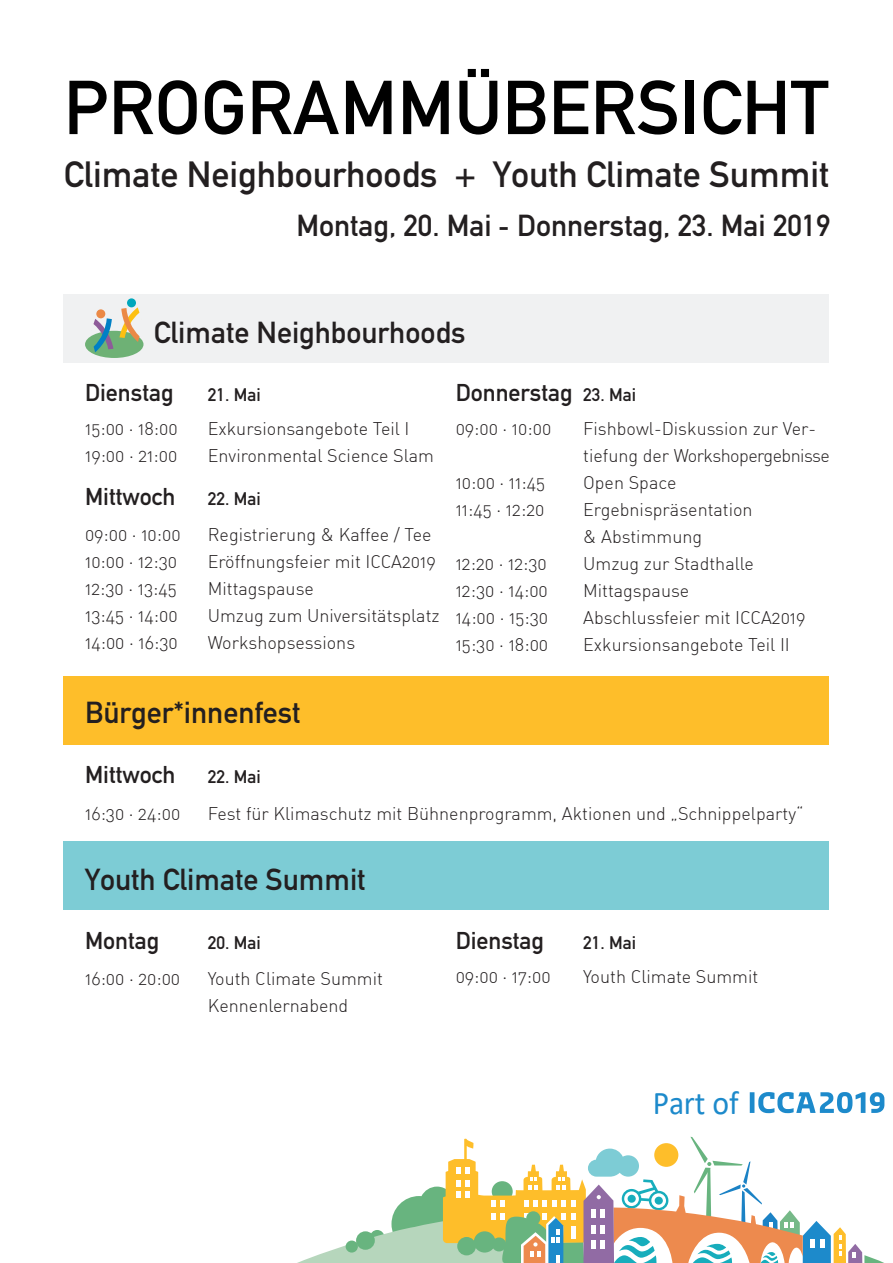
<style>
.page{position:relative;width:893px;height:1263px;background:#fff}
.page>*{position:absolute;margin:0;border:0;box-sizing:border-box;transform-origin:0 0}
.t1{font:75px "DIN 1451 Mittelschrift Regular";letter-spacing:.005em;color:#000}
.t2{font:36px "DIN 1451 Mittelschrift Regular";color:#231f20}
.t3{font:33.3px "Calibri";color:#1d8acb;scale:.95 1}
.t4{font:30px "DIN 1451 Mittelschrift Regular";color:#231f20}
.t5{font:24px "DIN 1451 Mittelschrift Regular";color:#231f20}
.t6{font:18px/27px "DIN Light Alternate";color:#231f20}
.t7{font:18px "DIN 1451 Mittelschrift Regular";color:#231f20}
.t8{font:18px "DIN Light Alternate";letter-spacing:-.03em;color:#231f20}
.s1{font-family:"Arial"}
</style>
<div class="page">
<div style="left:64px;top:294px;width:765px;height:68px;background:#f0f1f2"></div>
<div style="left:64px;top:676px;width:765px;height:68px;background:#febe2a"></div>
<div style="left:64px;top:841px;width:765px;height:68px;background:#7dccd5"></div>
<div style="left:85px;top:331px;width:58px;height:27px;background:#6eb175;border-radius:50%"></div>
<svg style="left:91px;top:318px;width:22px;height:34px"></svg>
<div style="left:96px;top:309px;width:9px;height:9px;background:#eb8946;border-radius:50%"></div>
<svg style="left:119px;top:307px;width:23px;height:35px"></svg>
<div style="left:127px;top:298px;width:9px;height:9px;background:#00a7bc;border-radius:50%"></div>
<svg style="left:297px;top:1137px;width:587px;height:126px"></svg>
<svg style="left:750px;top:1092px;width:134px;height:21px"></svg>
<p class="t1" style="left:64px;top:64px;width:766px">PROGRAMMÜBERSICHT</p>
<p class="t2" style="left:64px;top:153px;width:767px">Climate Neighbourhoods + Youth Climate Summit</p>
<p class="t4" style="left:296px;top:208px;width:536px">Montag, 20. Mai <span class="s1">-</span> Donnerstag, 23. Mai 2019</p>
<p class="t4" style="left:154px;top:315px;width:313px">Climate Neighbourhoods</p>
<p class="t5" style="left:85px;top:379px;width:90px">Dienstag</p>
<p class="t6" style="left:85px;top:415px;width:94px">15:00 · 18:00</p>
<p class="t6" style="left:85px;top:442px;width:94px">19:00 · 21:00</p>
<p class="t5" style="left:85px;top:482px;width:92px">Mittwoch</p>
<p class="t6" style="left:85px;top:521px;width:97px">09:00 · 10:00</p>
<p class="t6" style="left:85px;top:548px;width:94px">10:00 · 12:30</p>
<p class="t6" style="left:85px;top:575px;width:93px">12:30 · 13:45</p>
<p class="t6" style="left:85px;top:602px;width:94px">13:45 · 14:00</p>
<p class="t6" style="left:85px;top:629px;width:94px">14:00 · 16:30</p>
<p class="t7" style="left:208px;top:384px;width:54px">21. Mai</p>
<p class="t5" style="left:456px;top:379px;width:118px">Donnerstag</p>
<p class="t6" style="left:208px;top:415px;width:203px">Exkursionsangebote Teil I</p>
<p class="t6" style="left:208px;top:442px;width:228px">Environmental Science Slam</p>
<p class="t7" style="left:208px;top:488px;width:54px">22. Mai</p>
<p class="t6" style="left:208px;top:521px;width:225px">Registrierung &amp; Kaffee / Tee</p>
<p class="t6" style="left:208px;top:548px;width:230px">Eröffnungsfeier mit ICCA2019</p>
<p class="t6" style="left:208px;top:575px;width:108px">Mittagspause</p>
<p class="t6" style="left:208px;top:602px;width:233px">Umzug zum Universitätsplatz</p>
<p class="t6" style="left:208px;top:629px;width:149px">Workshopsessions</p>
<p class="t6" style="left:456px;top:415px;width:97px">09:00 · 10:00</p>
<p class="t6" style="left:456px;top:469px;width:91px">10:00 · 11:45</p>
<p class="t6" style="left:456px;top:496px;width:90px">11:45 · 12:20</p>
<p class="t6" style="left:456px;top:550px;width:93px">12:20 · 12:30</p>
<p class="t6" style="left:456px;top:577px;width:94px">12:30 · 14:00</p>
<p class="t6" style="left:456px;top:604px;width:94px">14:00 · 15:30</p>
<p class="t6" style="left:456px;top:631px;width:94px">15:30 · 18:00</p>
<p class="t7" style="left:583px;top:384px;width:54px">23. Mai</p>
<p class="t6" style="left:583px;top:415px;width:234px">Fishbowl-Diskussion zur Ver-</p>
<p class="t8" style="left:583px;top:445px;width:248px">tiefung der Workshopergebnisse</p>
<p class="t6" style="left:583px;top:469px;width:95px">Open Space</p>
<p class="t6" style="left:583px;top:496px;width:171px">Ergebnispräsentation</p>
<p class="t6" style="left:583px;top:523px;width:120px">&amp; Abstimmung</p>
<p class="t6" style="left:583px;top:550px;width:172px">Umzug zur Stadthalle</p>
<p class="t6" style="left:583px;top:577px;width:108px">Mittagspause</p>
<p class="t6" style="left:583px;top:604px;width:224px">Abschlussfeier mit ICCA2019<br>Exkursionsangebote Teil II</p>
<p class="t4" style="left:85px;top:695px;width:217px">Bürger*innenfest</p>
<p class="t5" style="left:85px;top:761px;width:92px">Mittwoch</p>
<p class="t7" style="left:208px;top:767px;width:54px">22. Mai</p>
<p class="t6" style="left:85px;top:799px;width:97px">16:30 · 24:00</p>
<p class="t6" style="left:208px;top:799px;width:597px">Fest für Klimaschutz mit Bühnenprogramm, Aktionen und „Schnippelparty“</p>
<p class="t4" style="left:85px;top:862px;width:282px">Youth Climate Summit</p>
<p class="t5" style="left:85px;top:926px;width:76px">Montag</p>
<p class="t7" style="left:208px;top:932px;width:54px">20. Mai</p>
<p class="t5" style="left:456px;top:926px;width:90px">Dienstag</p>
<p class="t7" style="left:583px;top:932px;width:54px">21. Mai</p>
<p class="t6" style="left:85px;top:965px;width:97px">16:00 · 20:00</p>
<p class="t6" style="left:208px;top:965px;width:177px">Youth Climate Summit</p>
<p class="t6" style="left:208px;top:992px;width:142px">Kennenlernabend</p>
<p class="t6" style="left:456px;top:962px;width:97px">09:00 · 17:00</p>
<p class="t6" style="left:583px;top:962px;width:177px">Youth Climate Summit</p>
<h3 class="t3" style="left:653px;top:1079px;width:92px">Part of</h3>
</div>
